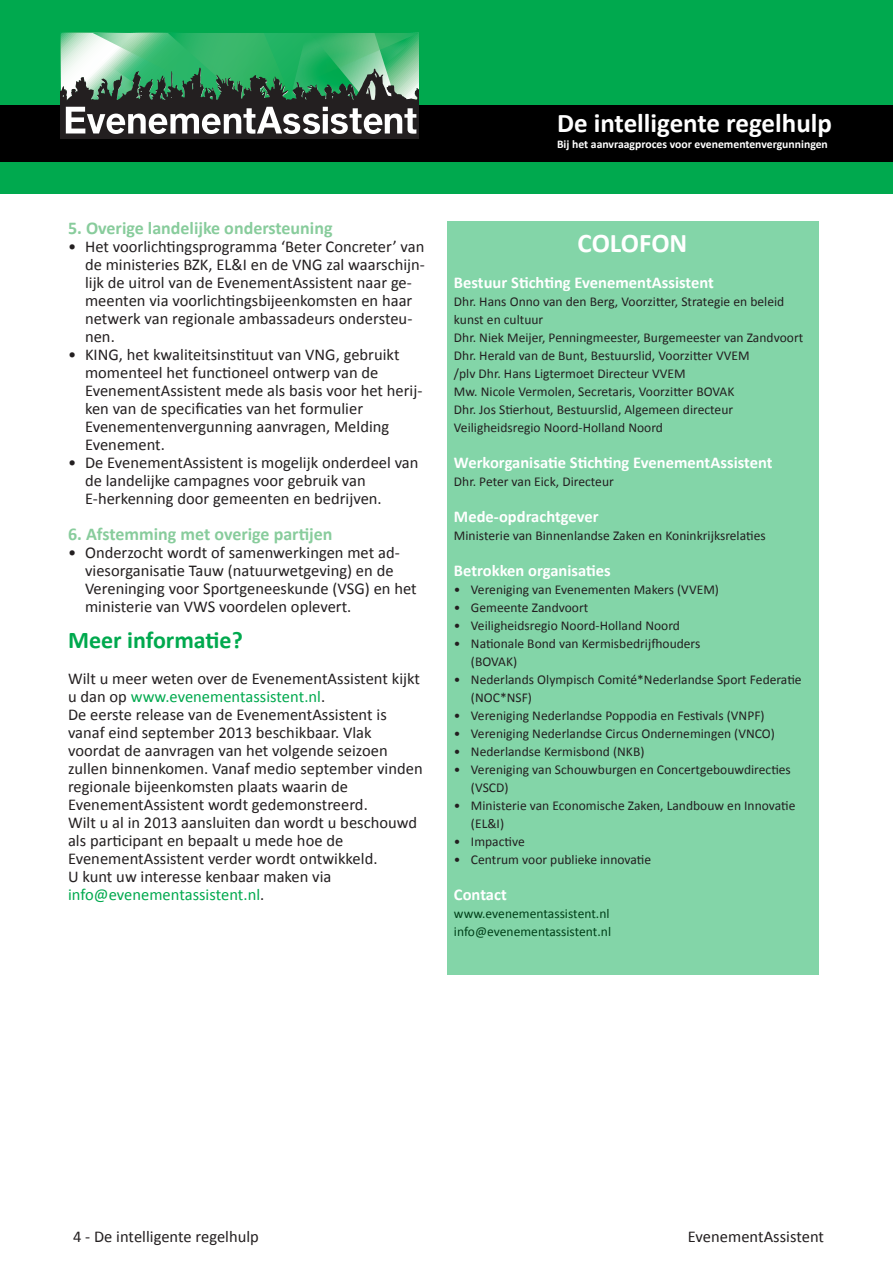
<style>
.page{position:relative;width:893px;height:1263px;background:#fff}
.page>*{position:absolute;margin:0;border:0;box-sizing:border-box;transform-origin:0 0}
.t1{font:700 27px "Calibri";color:#fff}
.t2{font:700 24px "Calibri";color:#00a94e}
.t3{font:700 18px "Calibri";color:#88cc9c}
.t4{font:16.5px/18px "Calibri";color:#231f20}
.t5{font:700 16.5px "Calibri";color:#fff}
.t6{font:13.5px/18px "Calibri";color:#231f20}
.t7{font:13.5px/18px "Calibri";color:#004019}
.t8{font:700 11.7px "Calibri";color:#fff}
.s1{color:#00a94e}
</style>
<div class="page">
<div style="left:0;top:0;width:893px;height:193px;background:#00a94e"></div>
<div style="left:0;top:105px;width:893px;height:57px;background:#000"></div>
<svg style="left:61px;top:33px;width:357px;height:106px;background:#578b6c"></svg>
<div style="left:447px;top:221px;width:371px;height:754px;background:#83d5a8"></div>
<p class="t3" style="left:68px;top:217px;width:266px">5. Overige landelijke ondersteuning</p>
<p class="t4" style="left:85px;top:238px;width:341px;text-indent:-17px">• Het voorlichtingsprogramma ‘Beter Concreter’ van de ministeries BZK, EL&amp;I en de VNG zal waarschijn&shy;lijk de uitrol van de EvenementAssistent naar ge&shy;meenten via voorlichtingsbijeenkomsten en haar netwerk van regionale ambassadeurs ondersteu&shy;nen.</p>
<p class="t4" style="left:85px;top:346px;width:339px;text-indent:-17px">• KING, het kwaliteitsinstituut van VNG, gebruikt momenteel het functioneel ontwerp van de EvenementAssistent mede als basis voor het herij&shy;ken van de specificaties van het formulier Evenementenvergunning aanvragen, Melding Evenement.</p>
<p class="t4" style="left:85px;top:454px;width:335px;text-indent:-17px">• De EvenementAssistent is mogelijk onderdeel van de landelijke campagnes voor gebruik van<br>E-herkenning door gemeenten en bedrijven.</p>
<p class="t3" style="left:68px;top:523px;width:266px">6. Afstemming met overige partijen</p>
<p class="t4" style="left:85px;top:544px;width:333px;text-indent:-17px">• Onderzocht wordt of samenwerkingen met ad&shy;viesorganisatie Tauw (natuurwetgeving) en de Vereninging voor Sportgeneeskunde (VSG) en het ministerie van VWS voordelen oplevert.</p>
<h2 class="t2" style="left:68px;top:625px;width:176px">Meer informatie?</h2>
<p class="t4" style="left:68px;top:670px;width:356px">Wilt u meer weten over de EvenementAssistent kijkt u dan op <span class="s1">www.evenementassistent.nl</span>.<br>De eerste release van de EvenementAssistent is vanaf eind september 2013 beschikbaar. Vlak voordat de aanvragen van het volgende seizoen zullen binnenkomen. Vanaf medio september vinden regionale bijeenkomsten plaats waarin de EvenementAssistent wordt gedemonstreerd.<br>Wilt u al in 2013 aansluiten dan wordt u beschouwd als participant en bepaalt u mede hoe de EvenementAssistent verder wordt ontwikkeld.<br>U kunt uw interesse kenbaar maken via <span class="s1">info@evenementassistent.nl</span>.</p>
<h1 class="t1" style="left:557px;top:105px;width:276px">De intelligente regelhulp</h1>
<p class="t8" style="left:557px;top:136px;width:272px">Bij het aanvraagproces voor evenementenvergunningen</p>
<h1 class="t1" style="left:578px;top:226px;width:111px">COLOFON</h1>
<p class="t5" style="left:454px;top:272px;width:261px">Bestuur Stichting EvenementAssistent</p>
<p class="t6" style="left:454px;top:293px;width:351px">Dhr. Hans Onno van den Berg, Voorzitter, Strategie en beleid kunst en cultuur<br>Dhr. Niek Meijer, Penningmeester, Burgemeester van Zandvoort Dhr. Herald van de Bunt, Bestuurslid, Voorzitter VVEM<br>/plv Dhr. Hans Ligtermoet Directeur VVEM<br>Mw. Nicole Vermolen, Secretaris, Voorzitter BOVAK<br>Dhr. Jos Stierhout, Bestuurslid, Algemeen directeur Veiligheidsregio Noord-Holland Noord</p>
<p class="t5" style="left:454px;top:452px;width:320px">Werkorganisatie Stichting EvenementAssistent</p>
<p class="t6" style="left:454px;top:473px;width:161px">Dhr. Peter van Eick, Directeur</p>
<p class="t5" style="left:454px;top:506px;width:146px">Mede-opdrachtgever</p>
<p class="t6" style="left:454px;top:527px;width:313px">Ministerie van Binnenlandse Zaken en Koninkrijksrelaties</p>
<p class="t5" style="left:454px;top:560px;width:158px">Betrokken organisaties</p>
<p class="t6" style="left:454px;top:581px;width:267px">• Vereniging van Evenementen Makers (VVEM)</p>
<p class="t6" style="left:454px;top:599px;width:136px">• Gemeente Zandvoort</p>
<p class="t6" style="left:454px;top:617px;width:228px">• Veiligheidsregio Noord-Holland Noord</p>
<p class="t6" style="left:471px;top:635px;width:231px;text-indent:-17px">• Nationale Bond van Kermisbedrijfhouders (BOVAK)</p>
<p class="t6" style="left:471px;top:671px;width:332px;text-indent:-17px">• Nederlands Olympisch Comité*Nederlandse Sport Federatie (NOC*NSF)</p>
<p class="t6" style="left:454px;top:707px;width:312px">• Vereniging Nederlandse Poppodia en Festivals (VNPF)</p>
<p class="t6" style="left:454px;top:725px;width:323px">• Vereniging Nederlandse Circus Ondernemingen (VNCO)</p>
<p class="t6" style="left:454px;top:743px;width:192px">• Nederlandse Kermisbond (NKB)</p>
<p class="t6" style="left:471px;top:761px;width:321px;text-indent:-17px">• Vereniging van Schouwburgen en Concertgebouwdirecties (VSCD)</p>
<p class="t6" style="left:471px;top:797px;width:326px;text-indent:-17px">• Ministerie van Economische Zaken, Landbouw en Innovatie (EL&amp;I)</p>
<p class="t6" style="left:454px;top:833px;width:72px">• Impactive</p>
<p class="t6" style="left:454px;top:850px;width:199px">• Centrum voor publieke innovatie</p>
<p class="t5" style="left:454px;top:884px;width:54px">Contact</p>
<p class="t7" style="left:454px;top:905px;width:159px">www.evenementassistent.nl info@evenementassistent.nl</p>
<p class="t4" style="left:73px;top:1228px;width:187px">4 - De intelligente regelhulp</p>
<p class="t4" style="left:688px;top:1228px;width:138px">EvenementAssistent</p>
</div>
